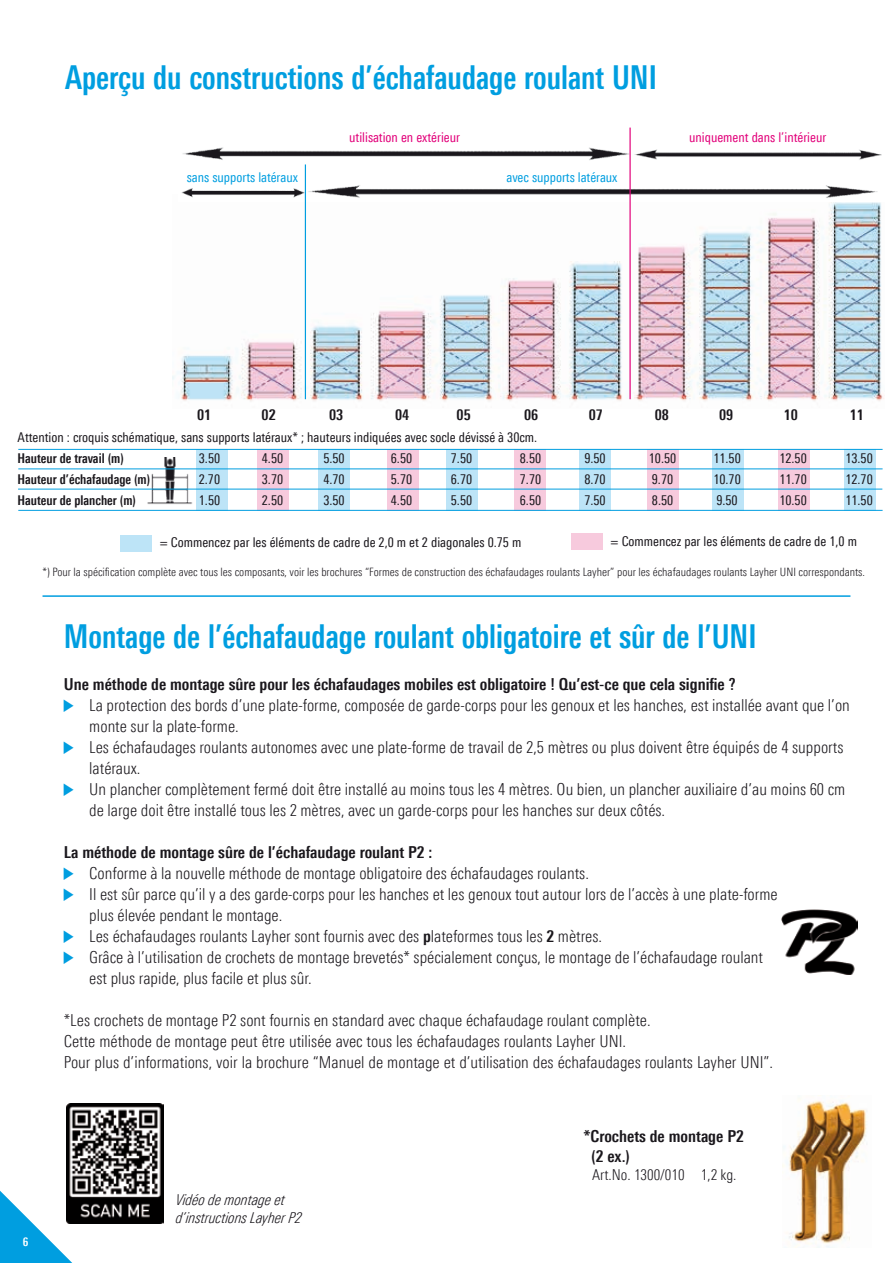
<style>
.page{position:relative;width:893px;height:1263px;background:#fff}
.page>*{position:absolute;margin:0;border:0;box-sizing:border-box;transform-origin:0 0}
.t1{font:700 33px "Linotype Univers 620 Cn";color:#009ee0;scale:.9 1}
.t2{font:300 16.5px/21px "Linotype Univers 320 Cn";color:#1a171c}
.t3{font:700 16.5px/19.8px "Linotype Univers 620 Cn";color:#1a171c}
.t4{font:15px/18px "Linotype Univers 321 Cn Lt It";color:#1a171c}
.t5{font:700 15px "Linotype Univers 620 Cn";color:#1a171c}
.t6{font:300 15px "Linotype Univers 320 Cn";color:#1a171c}
.t7{font:13.5px "Linotype Univers 420 Cn";color:#1a171c}
.t8{font:700 13.5px "Linotype Univers 620 Cn";color:#1a171c;scale:.95 1}
.t9{font:13.5px "Linotype Univers 420 Cn";color:#e2007a}
.t10{font:13.5px "Linotype Univers 420 Cn";color:#009ee0}
.t11{font:700 12px "Linotype Univers 620 Cn";color:#fff}
.t12{font:300 11.55px "Linotype Univers 320 Cn";color:#1a171c}
.s1{font-family:"Linotype Univers 620 Cn";font-weight:700}
</style>
<div class="page">
<svg style="left:0;top:1191px;width:72px;height:72px"></svg>
<img style="left:782px;top:1095px;width:85px;height:152px">
<img style="left:782px;top:909px;width:75px;height:66px">
<hr style="left:43px;top:595px;width:807px;height:2px;background:#009ee0">
<div style="left:844px;top:449px;width:32px;height:62px;background:#bde4f7"></div>
<img style="left:172px;top:202px;width:712px;height:200px">
<div style="left:196px;top:449px;width:31px;height:62px;background:#bde4f7"></div>
<div style="left:318px;top:449px;width:32px;height:62px;background:#bde4f7"></div>
<div style="left:446px;top:449px;width:32px;height:62px;background:#bde4f7"></div>
<div style="left:579px;top:449px;width:32px;height:62px;background:#bde4f7"></div>
<div style="left:711px;top:449px;width:32px;height:62px;background:#bde4f7"></div>
<div style="left:257px;top:449px;width:32px;height:62px;background:#f7cadd"></div>
<div style="left:387px;top:449px;width:32px;height:62px;background:#f7cadd"></div>
<div style="left:514px;top:449px;width:32px;height:62px;background:#f7cadd"></div>
<div style="left:647px;top:449px;width:32px;height:62px;background:#f7cadd"></div>
<div style="left:778px;top:449px;width:32px;height:62px;background:#f7cadd"></div>
<img style="left:141px;top:458px;width:57px;height:52px">
<hr style="left:18px;top:449px;width:865px;height:1px;background:#009ee0">
<hr style="left:18px;top:468px;width:865px;height:1px;background:#009ee0">
<hr style="left:18px;top:489px;width:864px;height:1px;background:#009ee0">
<hr style="left:18px;top:510px;width:865px;height:1px;background:#009ee0">
<div style="left:120px;top:535px;width:32px;height:16px;background:#bde4f7"></div>
<div style="left:571px;top:534px;width:32px;height:16px;background:#f7cadd"></div>
<img style="left:308px;top:185px;width:570px;height:13px">
<img style="left:181px;top:185px;width:124px;height:17px">
<img style="left:182px;top:147px;width:700px;height:13px">
<hr style="left:305px;top:164px;width:1px;height:235px;background:#009ee0">
<hr style="left:629px;top:128px;width:2px;height:271px;background:#e2007a">
<img style="left:66px;top:1104px;width:97px;height:120px">
<h1 class="t1" style="left:65px;top:58px;width:659px">Aperçu du constructions d’échafaudage roulant UNI</h1>
<p class="t9" style="left:349px;top:129px;width:112px">utilisation en extérieur</p>
<p class="t9" style="left:689px;top:129px;width:139px">uniquement dans l’intérieur</p>
<p class="t10" style="left:187px;top:170px;width:113px">sans supports latéraux</p>
<p class="t10" style="left:507px;top:170px;width:112px">avec supports latéraux</p>
<p class="t5" style="left:197px;top:405px;width:16px">01</p>
<p class="t5" style="left:262px;top:405px;width:16px">02</p>
<p class="t5" style="left:329px;top:405px;width:16px">03</p>
<p class="t5" style="left:395px;top:405px;width:16px">04</p>
<p class="t5" style="left:457px;top:405px;width:16px">05</p>
<p class="t5" style="left:524px;top:405px;width:16px">06</p>
<p class="t5" style="left:589px;top:405px;width:16px">07</p>
<p class="t5" style="left:655px;top:405px;width:16px">08</p>
<p class="t5" style="left:719px;top:405px;width:16px">09</p>
<p class="t5" style="left:784px;top:405px;width:16px">10</p>
<p class="t5" style="left:850px;top:405px;width:16px">11</p>
<p class="t7" style="left:18px;top:429px;width:521px">Attention : croquis schématique, sans supports latéraux* ; hauteurs indiquées avec socle dévissé à 30cm.</p>
<p class="t8" style="left:18px;top:450px;width:113px">Hauteur de travail (m)</p>
<p class="t7" style="left:199px;top:450px;width:23px">3.50</p>
<p class="t7" style="left:262px;top:450px;width:23px">4.50</p>
<p class="t7" style="left:323px;top:450px;width:23px">5.50</p>
<p class="t7" style="left:391px;top:450px;width:23px">6.50</p>
<p class="t7" style="left:451px;top:450px;width:23px">7.50</p>
<p class="t7" style="left:520px;top:450px;width:23px">8.50</p>
<p class="t7" style="left:584px;top:450px;width:23px">9.50</p>
<p class="t7" style="left:649px;top:450px;width:29px">10.50</p>
<p class="t7" style="left:713px;top:450px;width:29px">11.50</p>
<p class="t7" style="left:779px;top:450px;width:29px">12.50</p>
<p class="t7" style="left:845px;top:450px;width:29px">13.50</p>
<p class="t8" style="left:18px;top:471px;width:141px">Hauteur d’échafaudage (m)</p>
<p class="t7" style="left:199px;top:471px;width:23px">2.70</p>
<p class="t7" style="left:262px;top:471px;width:23px">3.70</p>
<p class="t7" style="left:323px;top:471px;width:23px">4.70</p>
<p class="t7" style="left:391px;top:471px;width:23px">5.70</p>
<p class="t7" style="left:451px;top:471px;width:23px">6.70</p>
<p class="t7" style="left:520px;top:471px;width:23px">7.70</p>
<p class="t7" style="left:584px;top:471px;width:23px">8.70</p>
<p class="t7" style="left:652px;top:471px;width:23px">9.70</p>
<p class="t7" style="left:713px;top:471px;width:29px">10.70</p>
<p class="t7" style="left:779px;top:471px;width:29px">11.70</p>
<p class="t7" style="left:845px;top:471px;width:29px">12.70</p>
<p class="t8" style="left:18px;top:492px;width:126px">Hauteur de plancher (m)</p>
<p class="t7" style="left:199px;top:492px;width:23px">1.50</p>
<p class="t7" style="left:262px;top:492px;width:23px">2.50</p>
<p class="t7" style="left:323px;top:492px;width:23px">3.50</p>
<p class="t7" style="left:391px;top:492px;width:23px">4.50</p>
<p class="t7" style="left:451px;top:492px;width:23px">5.50</p>
<p class="t7" style="left:520px;top:492px;width:23px">6.50</p>
<p class="t7" style="left:584px;top:492px;width:23px">7.50</p>
<p class="t7" style="left:652px;top:492px;width:23px">8.50</p>
<p class="t7" style="left:716px;top:492px;width:23px">9.50</p>
<p class="t7" style="left:779px;top:492px;width:29px">10.50</p>
<p class="t7" style="left:845px;top:492px;width:29px">11.50</p>
<p class="t7" style="left:160px;top:534px;width:363px">= Commencez par les éléments de cadre de 2,0 m et 2 diagonales 0.75 m</p>
<p class="t7" style="left:611px;top:533px;width:248px">= Commencez par les éléments de cadre de 1,0 m</p>
<p class="t12" style="left:43px;top:565px;width:824px">*) Pour la spécification complète avec tous les composants, voir les brochures “Formes de construction des échafaudages roulants Layher” pour les échafaudages roulants Layher UNI correspondants.</p>
<h1 class="t1" style="left:64px;top:616px;width:771px">Montage de l’échafaudage roulant obligatoire et sûr de l’UNI</h1>
<p class="t3" style="left:64px;top:674px;width:673px">Une méthode de montage sûre pour les échafaudages mobiles est obligatoire ! Qu’est-ce que cela signifie ?</p>
<p class="t2" style="left:89px;top:694px;width:762px">La protection des bords d’une plate-forme, composée de garde-corps pour les genoux et les hanches, est installée avant que l’on monte sur la plate-forme.<br>Les échafaudages roulants autonomes avec une plate-forme de travail de 2,5 mètres ou plus doivent être équipés de 4 supports latéraux.<br>Un plancher complètement fermé doit être installé au moins tous les 4 mètres. Ou bien, un plancher auxiliaire d’au moins 60 cm de large doit être installé tous les 2 mètres, avec un garde-corps pour les hanches sur deux côtés.</p>
<p class="t3" style="left:64px;top:842px;width:370px">La méthode de montage sûre de l’échafaudage roulant P2 :</p>
<p class="t2" style="left:89px;top:862px;width:690px">Conforme à la nouvelle méthode de montage obligatoire des échafaudages roulants.<br>Il est sûr parce qu’il y a des garde-corps pour les hanches et les genoux tout autour lors de l’accès à une plate-forme plus élevée pendant le montage.<br>Les échafaudages roulants Layher sont fournis avec des <span class="s1">p</span>lateformes tous les <span class="s1">2</span> mètres.<br>Grâce à l’utilisation de crochets de montage brevetés* spécialement conçus, le montage de l’échafaudage roulant est plus rapide, plus facile et plus sûr.</p>
<p class="t2" style="left:64px;top:1009px;width:711px">*Les crochets de montage P2 sont fournis en standard avec chaque échafaudage roulant complète.<br>Cette méthode de montage peut être utilisée avec tous les échafaudages roulants Layher UNI.<br>Pour plus d’informations, voir la brochure “Manuel de montage et d’utilisation des échafaudages roulants Layher UNI”.</p>
<p class="t11" style="left:23px;top:1235px;width:7px">6</p>
<p class="t4" style="left:176px;top:1190px;width:128px">Vidéo de montage et d’instructions Layher P2</p>
<p class="t3" style="left:591px;top:1126px;width:154px;text-indent:-8px">*Crochets de montage P2 (2 ex.)</p>
<p class="t6" style="left:592px;top:1166px;width:146px">Art.No. 1300/010 1,2 kg.</p>
</div>
